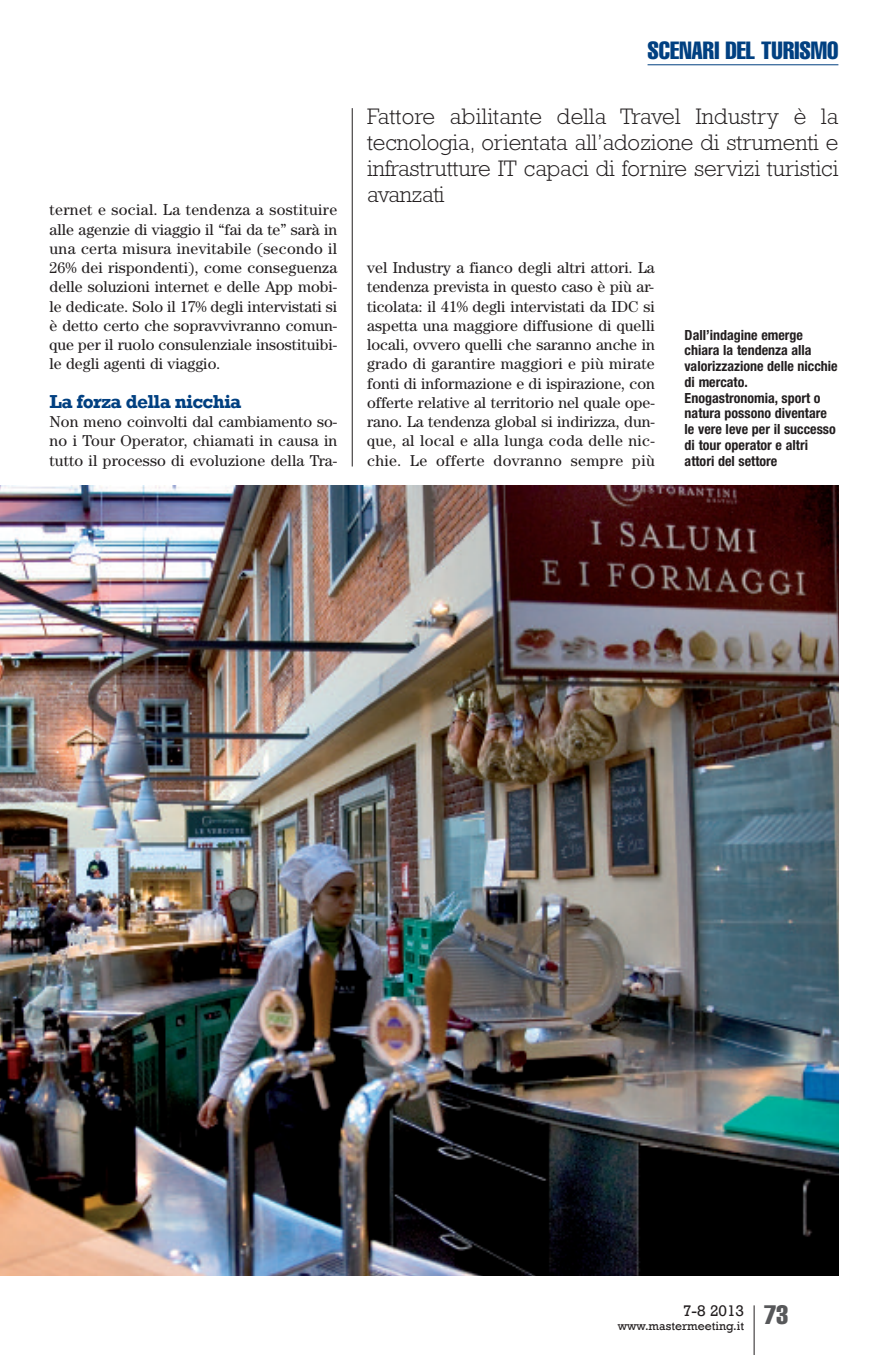
<style>
.page{position:relative;width:893px;height:1355px;background:#fff}
.page>*{position:absolute;margin:0;border:0;box-sizing:border-box;transform-origin:0 0}
.t1{font:extra-condensed 24.5px "Helvetica";color:#014081}
.t2{font:300 22.75px/26.2px "Rockwell";letter-spacing:-.005em;color:#231f20;text-align:justify}
.t3{font:700 19.25px "Rockwell";letter-spacing:-.035em;color:#014081}
.t4{font:15.75px/19.2px "Century";letter-spacing:.01em;color:#231f20;text-align:justify}
.t5{font:15.75px "Rockwell";color:#231f20}
.t6{font:700 condensed 14px/15.8px "Helvetica Neue";color:#231f20}
.t7{font:12.25px "Rockwell";color:#231f20}
</style>
<div class="page">
<hr style="left:754px;top:1305px;width:1px;height:49px;background:#231f20">
<hr style="left:648px;top:64px;width:190px;height:1px;background:#014081">
<hr style="left:352px;top:108px;width:1px;height:358px;background:#231f20">
<img style="left:0;top:485px;width:838px;height:790px">
<p class="t4" style="left:50px;top:202px;width:289px">ternet e social. La tendenza a sostituire alle agenzie di viaggio il “fai da te” sarà in una certa misura inevitabile (secondo il 26% dei rispondenti), come conseguenza delle soluzioni internet e delle App mobi&shy;le dedicate. Solo il 17% degli intervistati si è detto certo che sopravvivranno comun&shy;que per il ruolo consulenziale insostituibi&shy;le degli agenti di viaggio.</p>
<p class="t3" style="left:50px;top:389px;width:193px">La forza della nicchia</p>
<p class="t4" style="left:50px;top:413px;width:289px">Non meno coinvolti dal cambiamento so&shy;no i Tour Operator, chiamati in causa in tutto il processo di evoluzione della Tra-</p>
<h1 class="t1" style="left:648px;top:42px;width:192px">SCENARI DEL TURISMO</h1>
<h2 class="t2" style="left:367px;top:105px;width:473px">Fattore abilitante della Travel Industry è la tecnologia, orientata all’adozione di strumenti e infrastrutture IT capaci di fornire servizi turistici avanzati</h2>
<p class="t4" style="left:367px;top:259px;width:289px">vel Industry a fianco degli altri attori. La tendenza prevista in questo caso è più ar&shy;ticolata: il 41% degli intervistati da IDC si aspetta una maggiore diffusione di quelli locali, ovvero quelli che saranno anche in grado di garantire maggiori e più mirate fonti di informazione e di ispirazione, con offerte relative al territorio nel quale ope&shy;rano. La tendenza global si indirizza, dun&shy;que, al local e alla lunga coda delle nic&shy;chie. Le offerte dovranno sempre più</p>
<p class="t6" style="left:685px;top:328px;width:155px">Dall’indagine emerge chiara la tendenza alla valorizzazione delle nicchie di mercato.<br>Enogastronomia, sport o natura possono diventare le vere leve per il successo di tour operator e altri attori del settore</p>
<p class="t7" style="left:618px;top:1318px;width:172px">www.mastermeeting.it <sup>73</sup></p>
<p class="t5" style="left:683px;top:1300px;width:63px">7-8 2013</p>
</div>
